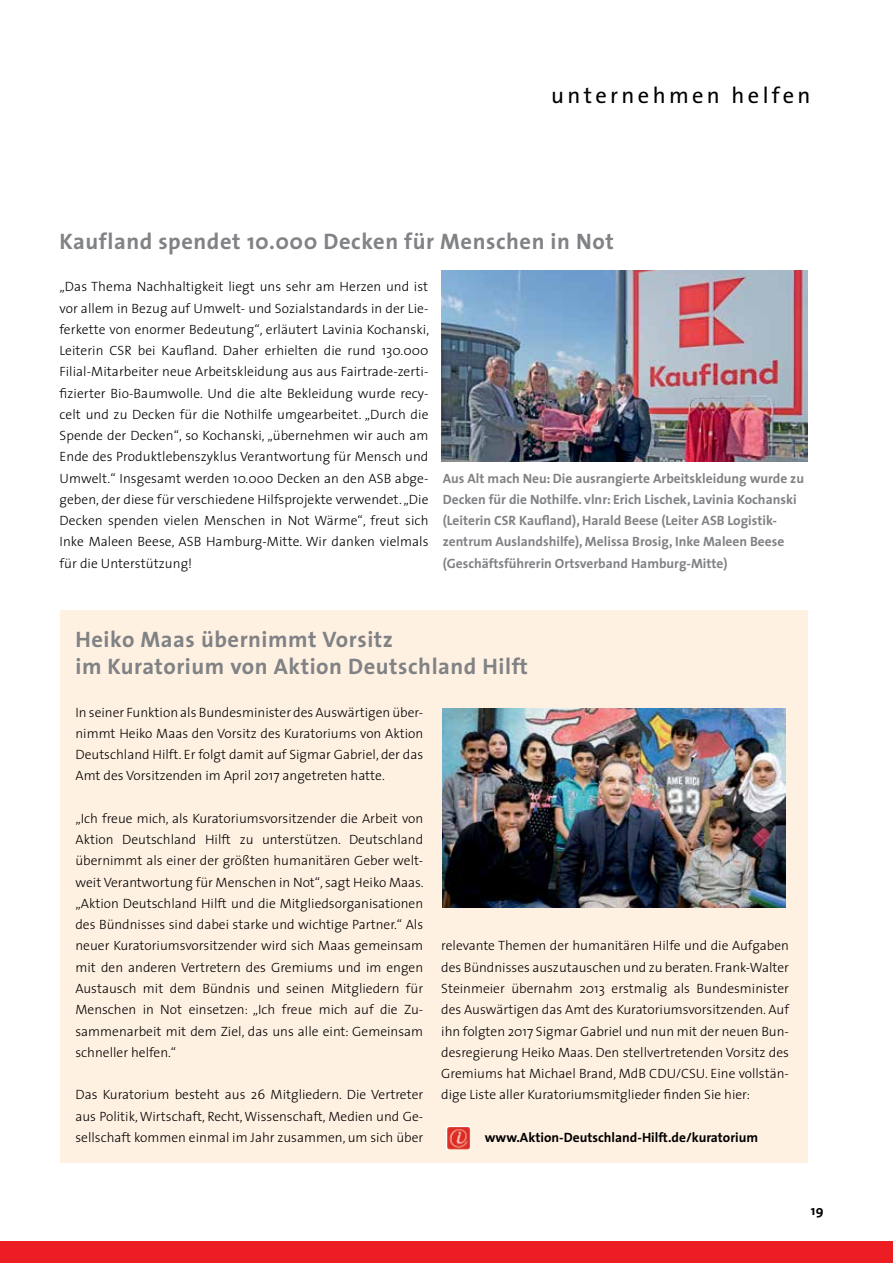
<style>
.page{position:relative;width:893px;height:1263px;background:#fff}
.page>*{position:absolute;margin:0;border:0;box-sizing:border-box;transform-origin:0 0}
.t1{font:700 22.5px/27px "The Sans";letter-spacing:.025em;color:#808285}
.t2{font:22.5px "The Sans";letter-spacing:.15em;color:#000}
.t3{font:300 13.5px/21.3px "The Sans";color:#000;text-align:justify}
.t4{font:700 13.5px/21.3px "The Sans";color:#808285}
.t5{font:700 13.5px "The Sans";color:#000}
</style>
<div class="page">
<div style="left:0;top:1242px;width:893px;height:21px;background:#ed1d24"></div>
<div style="left:60px;top:610px;width:747px;height:552px;background:#fff1e2"></div>
<img style="left:442px;top:708px;width:344px;height:200px">
<img style="left:446px;top:1127px;width:24px;height:23px">
<img style="left:441px;top:271px;width:366px;height:190px">
<h1 class="t2" style="left:551px;top:76px;width:261px">unternehmen helfen</h1>
<h1 class="t1" style="left:60px;top:227px;width:556px">Kaufland spendet 10.000 Decken für Menschen in Not</h1>
<p class="t3" style="left:60px;top:276px;width:371px">„Das Thema Nachhaltigkeit liegt uns sehr am Herzen und ist vor allem in Bezug auf Umwelt- und Sozialstandards in der Lie&shy;ferkette von enormer Bedeutung“, erläutert Lavinia Kochanski, Leiterin CSR bei Kaufland. Daher erhielten die rund 130.000<br>Filial-Mitarbeiter neue Arbeitskleidung aus aus Fairtrade-zerti&shy;fizierter Bio-Baumwolle. Und die alte Bekleidung wurde recy&shy;celt und zu Decken für die Nothilfe umgearbeitet. „Durch die Spende der Decken“, so Kochanski, „übernehmen wir auch am Ende des Produktlebenszyklus Verantwortung für Mensch und Umwelt.“ Insgesamt werden 10.000 Decken an den ASB abge&shy;geben, der diese für verschiedene Hilfsprojekte verwendet. „Die Decken spenden vielen Menschen in Not Wärme“, freut sich Inke Maleen Beese, ASB Hamburg-Mitte. Wir danken vielmals für die Unterstützung!</p>
<p class="t4" style="left:443px;top:467px;width:363px">Aus Alt mach Neu: Die ausrangierte Arbeitskleidung wurde zu Decken für die Nothilfe. vlnr: Erich Lischek, Lavinia Kochanski (Leiterin CSR Kaufland), Harald Beese (Leiter ASB Logistik&shy;zentrum Auslandshilfe), Melissa Brosig, Inke Maleen Beese (Geschäftsführerin Ortsverband Hamburg-Mitte)</p>
<h1 class="t1" style="left:75px;top:625px;width:454px">Heiko Maas übernimmt Vorsitz<br>im Kuratorium von Aktion Deutschland Hilft</h1>
<p class="t3" style="left:75px;top:701px;width:349px">In seiner Funktion als Bundesminister des Auswärtigen über&shy;nimmt Heiko Maas den Vorsitz des Kuratoriums von Aktion Deutschland Hilft. Er folgt damit auf Sigmar Gabriel, der das Amt des Vorsitzenden im April 2017 angetreten hatte.</p>
<p class="t3" style="left:75px;top:807px;width:350px">„Ich freue mich, als Kuratoriumsvorsitzender die Arbeit von Aktion Deutschland Hilft zu unterstützen. Deutschland übernimmt als einer der größten humanitären Geber welt&shy;weit Verantwortung für Menschen in Not“, sagt Heiko Maas. „Aktion Deutschland Hilft und die Mitgliedsorganisationen des Bündnisses sind dabei starke und wichtige Partner.“ Als neuer Kuratoriumsvorsitzender wird sich Maas gemeinsam mit den anderen Vertretern des Gremiums und im engen Austausch mit dem Bündnis und seinen Mitgliedern für Menschen in Not einsetzen: „Ich freue mich auf die Zu&shy;sammenarbeit mit dem Ziel, das uns alle eint: Gemeinsam schneller helfen.“</p>
<p class="t3" style="left:75px;top:1084px;width:349px">Das Kuratorium besteht aus 26 Mitgliedern. Die Vertreter aus Politik, Wirtschaft, Recht, Wissenschaft, Medien und Ge&shy;sellschaft kommen einmal im Jahr zusammen, um sich über</p>
<p class="t3" style="left:441px;top:935px;width:349px">relevante Themen der humanitären Hilfe und die Aufgaben des Bündnisses auszutauschen und zu beraten. Frank-Walter Steinmeier übernahm 2013 erstmalig als Bundesminister des Auswärtigen das Amt des Kuratoriumsvorsitzenden. Auf ihn folgten 2017 Sigmar Gabriel und nun mit der neuen Bun&shy;desregierung Heiko Maas. Den stellvertretenden Vorsitz des Gremiums hat Michael Brand, MdB CDU/CSU. Eine vollstän&shy;dige Liste aller Kuratoriumsmitglieder finden Sie hier:</p>
<p class="t5" style="left:485px;top:1126px;width:275px">www.Aktion-Deutschland-Hilft.de/kuratorium</p>
<p class="t5" style="left:811px;top:1199px;width:14px">19</p>
</div>
